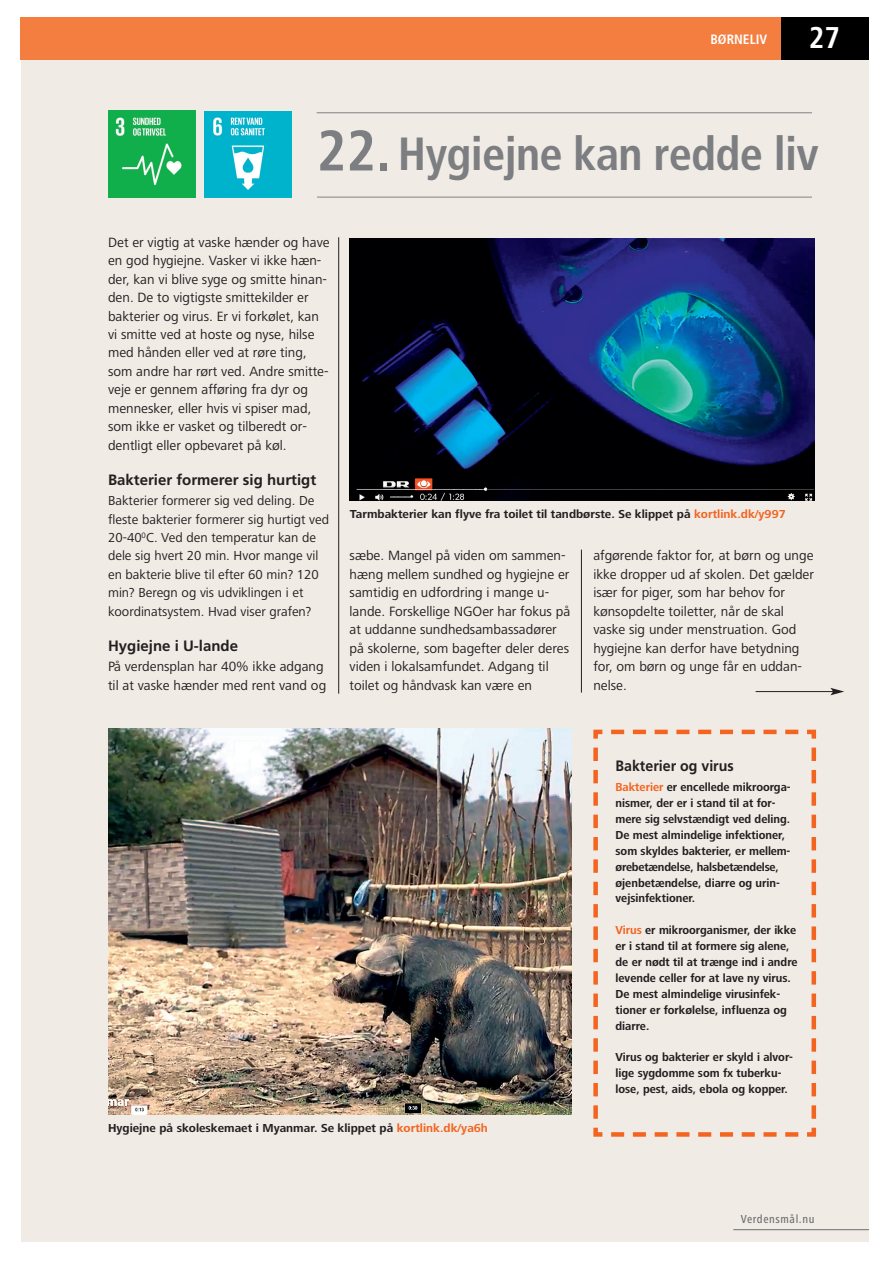
<style>
.page{position:relative;width:893px;height:1263px;background:#fff}
.page>*{position:absolute;margin:0;border:0;box-sizing:border-box;transform-origin:0 0}
.t1{font:700 condensed 46.5px "Frutiger LT Std";letter-spacing:-.015em;color:#7c7e81}
.t2{font:700 condensed 30px "Frutiger LT Std";color:#fff}
.t3{font:700 15px "Frutiger LT Std";color:#231f20}
.t4{font:700 15px "Frutiger LT Std";color:#231f20;scale:.95 1}
.t5{font:13.95px/18.5px "Frutiger Next LT";color:#231f20}
.t6{font:13.5px/18.5px "Frutiger Next LT";color:#231f20}
.t7{font:700 condensed 13.5px "Frutiger LT Std";color:#fff}
.t8{font:700 12px/15.9px "Frutiger Next LT";color:#231f20;scale:.95 1}
.t9{font:700 12px "Frutiger Next LT";color:#231f20}
.t10{font:500 condensed 12px "Frutiger Next LT";letter-spacing:.05em;color:#6c6d70}
.s1{font-size:57px}
.s2{color:#f36421}
</style>
<div class="page">
<div style="left:22px;top:51px;width:846px;height:1190px;background:#f0ebe5"></div>
<div style="left:20px;top:17px;width:761px;height:42px;background:#f47e3f"></div>
<div style="left:781px;top:17px;width:88px;height:42px;background:#000"></div>
<hr style="left:733px;top:1229px;width:136px;height:1px;background:#6c6d70">
<img style="left:108px;top:111px;width:87px;height:87px">
<hr style="left:317px;top:197px;width:495px;height:1px;background:#808285">
<hr style="left:317px;top:112px;width:495px;height:1px;background:#808285">
<img style="left:205px;top:111px;width:86px;height:87px">
<svg style="left:593px;top:729px;width:224px;height:408px"></svg>
<img style="left:350px;top:238px;width:464px;height:262px">
<img style="left:108px;top:728px;width:463px;height:386px">
<hr style="left:338px;top:237px;width:1px;height:457px;background:#231f20">
<hr style="left:581px;top:550px;width:1px;height:143px;background:#231f20">
<hr style="left:755px;top:691px;width:78px;height:1px;background:#231f20">
<svg style="left:830px;top:688px;width:14px;height:7px"></svg>
<p class="t7" style="left:710px;top:33px;width:58px">BØRNELIV</p>
<h2 class="t2" style="left:809px;top:25px;width:33px">27</h2>
<h1 class="t1" style="left:317px;top:134px;width:504px"><span class="s1">22.</span> Hygiejne kan redde liv</h1>
<p class="t5" style="left:108px;top:234px;width:223px">Det er vigtig at vaske hænder og have en god hygiejne. Vasker vi ikke hæn&shy;der, kan vi blive syge og smitte hinan&shy;den. De to vigtigste smittekilder er bakterier og virus. Er vi forkølet, kan vi smitte ved at hoste og nyse, hilse med hånden eller ved at røre ting, som andre har rørt ved. Andre smitte&shy;veje er gennem afføring fra dyr og mennesker, eller hvis vi spiser mad, som ikke er vasket og tilberedt or&shy;dentligt eller opbevaret på køl.</p>
<p class="t3" style="left:108px;top:474px;width:210px">Bakterier formerer sig hurtigt</p>
<p class="t6" style="left:108px;top:493px;width:223px">Bakterier formerer sig ved deling. De fleste bakterier formerer sig hurtigt ved 20-40<sup>0</sup>C. Ved den temperatur kan de dele sig hvert 20 min. Hvor mange vil en bakterie blive til efter 60 min? 120 min? Beregn og vis udviklingen i et koordinatsystem. Hvad viser grafen?</p>
<p class="t3" style="left:108px;top:640px;width:132px">Hygiejne i U-lande</p>
<p class="t5" style="left:108px;top:659px;width:220px">På verdensplan har 40% ikke adgang til at vaske hænder med rent vand og</p>
<p class="t9" style="left:350px;top:509px;width:437px">Tarmbakterier kan flyve fra toilet til tandbørste. Se klippet på <span class="s2">kortlink.dk/y997</span></p>
<p class="t5" style="left:350px;top:548px;width:222px">sæbe. Mangel på viden om sammen&shy;hæng mellem sundhed og hygiejne er samtidig en udfordring i mange u&shy;lande. Forskellige NGOer har fokus på at uddanne sundhedsambassadører på skolerne, som bagefter deler deres viden i lokalsamfundet. Adgang til toilet og håndvask kan være en</p>
<p class="t5" style="left:593px;top:548px;width:222px">afgørende faktor for, at børn og unge ikke dropper ud af skolen. Det gælder især for piger, som har behov for kønsopdelte toiletter, når de skal vaske sig under menstruation. God hygiejne kan derfor have betydning for, om børn og unge får en uddan&shy;nelse.</p>
<p class="t4" style="left:615px;top:759px;width:126px">Bakterier og virus</p>
<p class="t8" style="left:615px;top:780px;width:186px"><span class="s2">Bakterier</span> er encellede mikroorga&shy;nismer, der er i stand til at for&shy;mere sig selvstændigt ved deling.<br>De mest almindelige infektioner, som skyldes bakterier, er mellem&shy;ørebetændelse, halsbetændelse, øjenbetændelse, diarre og urin&shy;vejsinfektioner.</p>
<p class="t8" style="left:615px;top:923px;width:193px"><span class="s2">Virus</span> er mikroorganismer, der ikke er i stand til at formere sig alene, de er nødt til at trænge ind i andre levende celler for at lave ny virus.<br>De mest almindelige virusinfek&shy;tioner er forkølelse, influenza og diarre.</p>
<p class="t8" style="left:615px;top:1051px;width:188px">Virus og bakterier er skyld i alvor&shy;lige sygdomme som fx tuberku&shy;lose, pest, aids, ebola og kopper.</p>
<p class="t9" style="left:108px;top:1123px;width:381px">Hygiejne på skoleskemaet i Myanmar. Se klippet på <span class="s2">kortlink.dk/ya6h</span></p>
<p class="t10" style="left:741px;top:1212px;width:75px">Verdensmål.nu</p>
</div>
